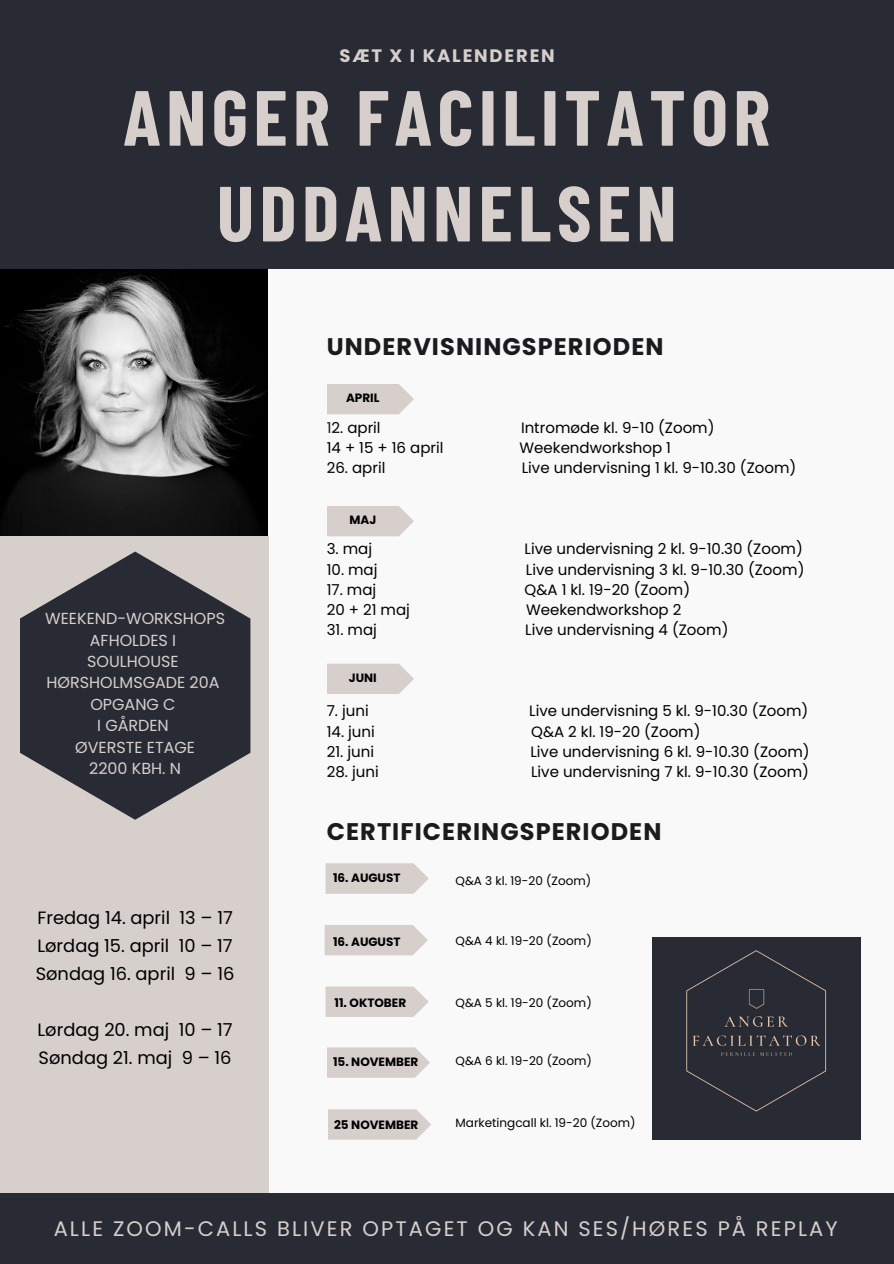
<style>
.page{position:relative;width:894px;height:1264px;background:#fff}
.page>*{position:absolute;margin:0;border:0;box-sizing:border-box;transform-origin:0 0}
.t1{font:700 78px/95.7px "Barlow Condensed";letter-spacing:.07em;color:#d6cfcc;text-align:center}
.t2{font:700 24px "Poppins";letter-spacing:.045em;color:#1a1b1e}
.t3{font:21px "Poppins";letter-spacing:.1em;color:#d6cfcc}
.t4{font:700 18px "Poppins";letter-spacing:.1em;color:#d6cfcc}
.t5{font:17.85px/27.8px "Poppins";color:#000;text-align:justify}
.t6{font:15.9px/21.5px "Poppins";color:#d6cfcc;text-align:center}
.t7{font:15px "Poppins";color:#000}
.t8{font:12px "Poppins";color:#000}
.t9{font:700 12px "Poppins";color:#000}
.s1{color:#1a1b1e}
</style>
<div class="page">
<div style="left:0;top:0;width:893px;height:1263px;background:#f9f9f9"></div>
<div style="left:652px;top:937px;width:207px;height:202px;background:#282a34"></div>
<img style="left:0;top:268px;width:267px;height:268px">
<div style="left:0;top:536px;width:268px;height:662px;background:#d6cfcc"></div>
<div style="left:0;top:1192px;width:892px;height:71px;background:#282a34"></div>
<div style="left:0;top:0;width:892px;height:268px;background:#282a34"></div>
<svg style="left:327px;top:384px;width:87px;height:30px;background:#d8d2cf"></svg>
<svg style="left:325px;top:863px;width:103px;height:30px;background:#d8d2cf"></svg>
<svg style="left:327px;top:506px;width:87px;height:30px;background:#d8d2cf"></svg>
<svg style="left:327px;top:663px;width:87px;height:31px;background:#d9d3d0"></svg>
<svg style="left:20px;top:551px;width:230px;height:268px;fill:#282a34"></svg>
<svg style="left:324px;top:925px;width:104px;height:30px;background:#d8d2cf"></svg>
<svg style="left:325px;top:986px;width:103px;height:30px;background:#d8d2cf"></svg>
<svg style="left:327px;top:1047px;width:103px;height:30px;background:#d8d2cf"></svg>
<svg style="left:328px;top:1109px;width:103px;height:30px;background:#d8d2cf"></svg>
<p class="t4" style="left:339px;top:43px;width:217px">SÆT X I KALENDEREN</p>
<h1 class="t1" style="left:123px;top:67px;width:648px">ANGER FACILITATOR<br>UDDANNELSEN</h1>
<h2 class="t2" style="left:327px;top:329px;width:338px">UNDERVISNINGSPERIODEN</h2>
<p class="t9" style="left:346px;top:389px;width:35px">APRIL</p>
<p class="t7" style="left:327px;top:417px;width:55px"><span class="s1">1</span>2. april</p>
<p class="t7" style="left:521px;top:417px;width:195px">Intromøde kl. 9-10 (Zoom)</p>
<p class="t7" style="left:327px;top:437px;width:118px">14 + 15 + 16 april</p>
<p class="t7" style="left:519px;top:437px;width:153px">Weekendworkshop 1</p>
<p class="t7" style="left:327px;top:457px;width:60px">26. april</p>
<p class="t7" style="left:521px;top:457px;width:276px">Live undervisning 1 kl. 9-10.30 (Zoom)</p>
<p class="t6" style="left:45px;top:608px;width:181px">WEEKEND-WORKSHOPS<br>AFHOLDES I<br>SOULHOUSE<br>HØRSHOLMSGADE 20A<br>OPGANG C<br>I GÅRDEN<br>ØVERSTE ETAGE<br>2200 KBH. N</p>
<p class="t5" style="left:36px;top:904px;width:200px">Fredag 14. april 13 – 17<br>Lørdag 15. april 10 – 17<br>Søndag 16. april 9 – 16</p>
<p class="t5" style="left:38px;top:1015px;width:196px">Lørdag 20. maj 10 – 17<br>Søndag 21. maj 9 – 16</p>
<p class="t9" style="left:349px;top:511px;width:28px">MAJ</p>
<p class="t7" style="left:327px;top:538px;width:47px">3. maj</p>
<p class="t7" style="left:524px;top:538px;width:280px">Live undervisning 2 kl. 9-10.30 (Zoom)</p>
<p class="t7" style="left:327px;top:558px;width:52px">10. maj</p>
<p class="t7" style="left:525px;top:558px;width:280px">Live undervisning 3 kl. 9-10.30 (Zoom)</p>
<p class="t7" style="left:327px;top:579px;width:51px">17. maj</p>
<p class="t7" style="left:524px;top:579px;width:167px">Q&amp;A 1 kl. 19-20 (Zoom)</p>
<p class="t7" style="left:327px;top:599px;width:85px">20 + 21 maj</p>
<p class="t7" style="left:526px;top:599px;width:157px">Weekendworkshop 2</p>
<p class="t7" style="left:327px;top:619px;width:52px">31. maj</p>
<p class="t7" style="left:525px;top:619px;width:205px">Live undervisning 4 (Zoom)</p>
<p class="t9" style="left:349px;top:669px;width:29px">JUNI</p>
<p class="t7" style="left:327px;top:700px;width:43px">7. juni</p>
<p class="t7" style="left:529px;top:700px;width:280px">Live undervisning 5 kl. 9-10.30 (Zoom)</p>
<p class="t7" style="left:327px;top:721px;width:50px">14. juni</p>
<p class="t7" style="left:531px;top:721px;width:171px">Q&amp;A 2 kl. 19-20 (Zoom)</p>
<p class="t7" style="left:327px;top:741px;width:49px">21. juni</p>
<p class="t7" style="left:530px;top:741px;width:281px">Live undervisning 6 kl. 9-10.30 (Zoom)</p>
<p class="t7" style="left:327px;top:761px;width:53px">28. juni</p>
<p class="t7" style="left:531px;top:761px;width:279px">Live undervisning 7 kl. 9-10.30 (Zoom)</p>
<h2 class="t2" style="left:327px;top:814px;width:336px">CERTIFICERINGSPERIODEN</h2>
<p class="t9" style="left:333px;top:869px;width:69px">16. AUGUST</p>
<p class="t8" style="left:455px;top:872px;width:137px">Q&amp;A 3 kl. 19-20 (Zoom)</p>
<p class="t9" style="left:333px;top:933px;width:69px">16. AUGUST</p>
<p class="t8" style="left:455px;top:932px;width:138px">Q&amp;A 4 kl. 19-20 (Zoom)</p>
<p class="t9" style="left:334px;top:994px;width:73px">11. OKTOBER</p>
<p class="t8" style="left:455px;top:994px;width:138px">Q&amp;A 5 kl. 19-20 (Zoom)</p>
<p class="t9" style="left:333px;top:1053px;width:87px">15. NOVEMBER</p>
<p class="t8" style="left:455px;top:1052px;width:138px">Q&amp;A 6 kl. 19-20 (Zoom)</p>
<p class="t9" style="left:334px;top:1116px;width:86px">25 NOVEMBER</p>
<p class="t8" style="left:455px;top:1114px;width:181px">Marketingcall kl. 19-20 (Zoom)</p>
<h3 class="t3" style="left:54px;top:1214px;width:785px">ALLE ZOOM-CALLS BLIVER OPTAGET OG KAN SES/HØRES PÅ REPLAY</h3>
</div>
